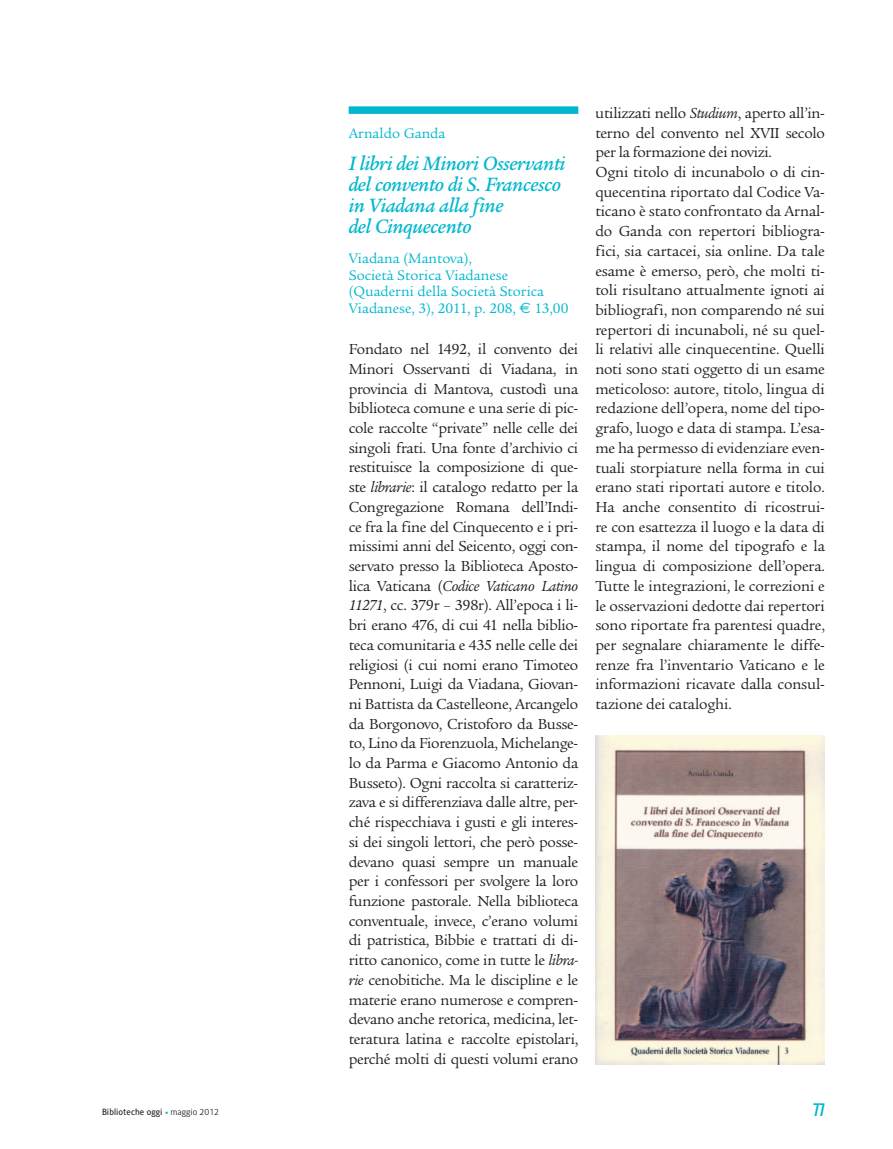
<style>
.page{position:relative;width:893px;height:1149px;background:#fff}
.page>*{position:absolute;margin:0;border:0;box-sizing:border-box;transform-origin:0 0}
.t1{font:italic 500 21px/21px "Legacy Ser ITC";letter-spacing:-.02em;color:#00b7ce}
.t2{font:18px "Alternate Gothic No 2 BT";color:#00b7ce}
.t3{font:15.75px/19.6px "Legacy Ser ITC";letter-spacing:-.01em;color:#231f20}
.t4{font:15px/16.5px "Legacy Ser ITC";color:#00b7ce}
.t5{font:9px "Alber";color:#231f20}
.s1{font-family:"Euro Sans"}
.s2{font-style:italic}
.s3{font-weight:700;font-style:italic;color:#00b7ce}
.s4{font-weight:300}
</style>
<div class="page">
<div style="left:349px;top:106px;width:229px;height:8px;background:#00b7ce"></div>
<img style="left:595px;top:735px;width:230px;height:328px">
<p class="t4" style="left:349px;top:125px;width:98px">Arnaldo Ganda</p>
<h1 class="t1" style="left:349px;top:153px;width:218px">I libri dei Minori Osservanti del convento di S. Francesco in Viadana alla fine<br>del Cinquecento</h1>
<p class="t4" style="left:349px;top:250px;width:221px">Viadana (Mantova),<br>Società Storica Viadanese (Quaderni della Società Storica<br>Viadanese, 3), 2011, p. 208, <span class="s1">e</span> 13,00</p>
<p class="t3" style="left:349px;top:339px;width:231px;text-align:justify">Fondato nel 1492, il convento dei Minori Osservanti di Viadana, in provincia di Mantova, custodì una biblioteca comune e una serie di pic&shy;cole raccolte “private” nelle celle dei singoli frati. Una fonte d’archivio ci restituisce la composizione di que&shy;ste <span class="s2">librarie</span>: il catalogo redatto per la Congregazione Romana dell’Indi&shy;ce fra la fine del Cinquecento e i pri&shy;missimi anni del Seicento, oggi con&shy;servato presso la Biblioteca Aposto&shy;lica Vaticana (<span class="s2">Codice Vaticano Latino 11271</span>, cc. 379r – 398r). All’epoca i li&shy;bri erano 476, di cui 41 nella biblio&shy;teca comunitaria e 435 nelle celle dei religiosi (i cui nomi erano Timoteo Pennoni, Luigi da Viadana, Giovan&shy;ni Battista da Castelleone, Arcangelo da Borgonovo, Cristoforo da Busse&shy;to, Lino da Fiorenzuola, Michelange&shy;lo da Parma e Giacomo Antonio da Busseto). Ogni raccolta si caratteriz&shy;zava e si differenziava dalle altre, per&shy;ché rispecchiava i gusti e gli interes&shy;si dei singoli lettori, che però posse&shy;devano quasi sempre un manuale per i confessori per svolgere la loro funzione pastorale. Nella biblioteca conventuale, invece, c’erano volumi di patristica, Bibbie e trattati di di&shy;ritto canonico, come in tutte le <span class="s2">libra&shy;rie</span> cenobitiche. Ma le discipline e le materie erano numerose e compren&shy;devano anche retorica, medicina, let&shy;teratura latina e raccolte epistolari, perché molti di questi volumi erano</p>
<p class="t3" style="left:595px;top:103px;width:231px">utilizzati nello <span class="s2">Studium</span>, aperto all’in&shy;terno del convento nel XVII secolo per la formazione dei novizi.<br>Ogni titolo di incunabolo o di cin&shy;quecentina riportato dal Codice Va&shy;ticano è stato confrontato da Arnal&shy;do Ganda con repertori bibliogra&shy;fici, sia cartacei, sia online. Da tale esame è emerso, però, che molti ti&shy;toli risultano attualmente ignoti ai bibliografi, non comparendo né sui repertori di incunaboli, né su quel&shy;li relativi alle cinquecentine. Quelli noti sono stati oggetto di un esame meticoloso: autore, titolo, lingua di redazione dell’opera, nome del tipo&shy;grafo, luogo e data di stampa. L’esa&shy;me ha permesso di evidenziare even&shy;tuali storpiature nella forma in cui erano stati riportati autore e titolo.<br>Ha anche consentito di ricostrui&shy;re con esattezza il luogo e la data di stampa, il nome del tipografo e la lingua di composizione dell’opera.<br>Tutte le integrazioni, le correzioni e le osservazioni dedotte dai repertori sono riportate fra parentesi quadre, per segnalare chiaramente le diffe&shy;renze fra l’inventario Vaticano e le informazioni ricavate dalla consul&shy;tazione dei cataloghi.</p>
<p class="t5" style="left:102px;top:1106px;width:119px">Biblioteche oggi <span class="s3">•</span> <span class="s4">maggio 2012</span></p>
<p class="t2" style="left:813px;top:1099px;width:13px">77</p>
</div>
